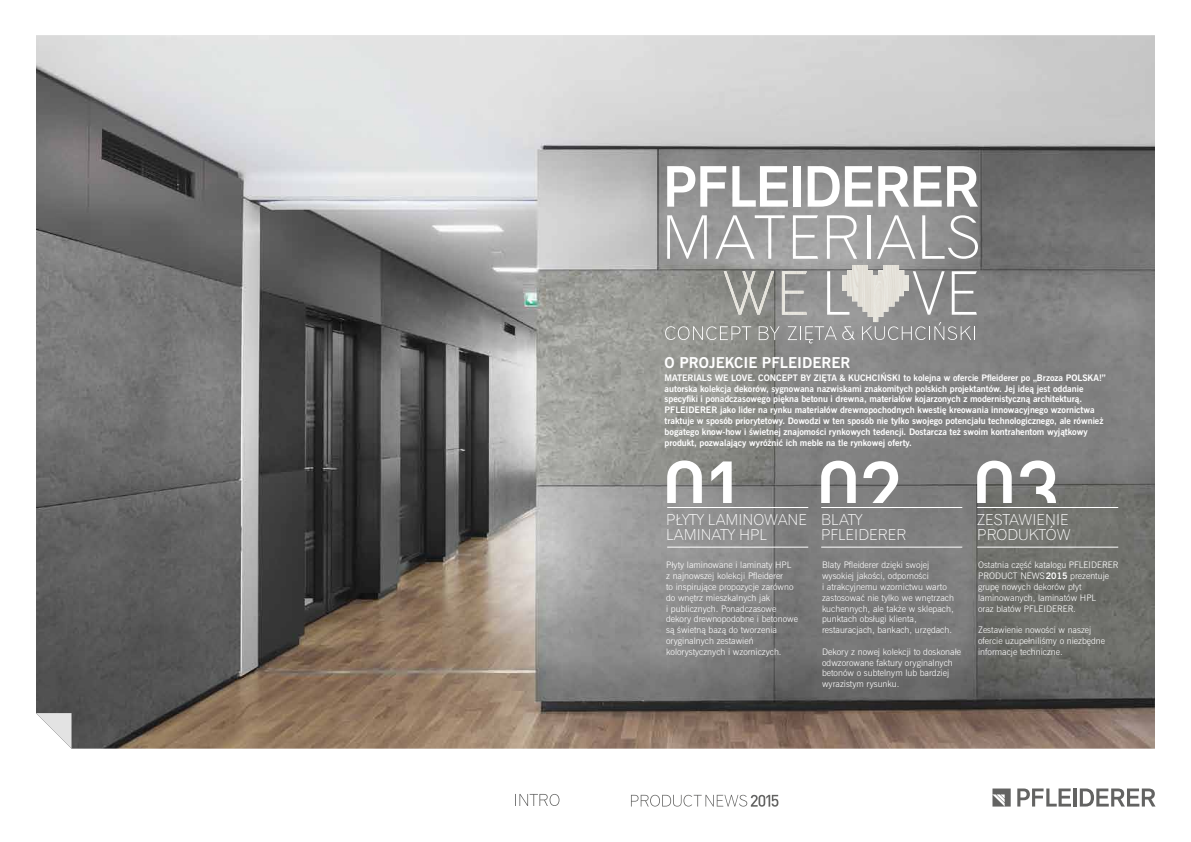
<style>
.page{position:relative;width:1191px;height:842px;background:#fff}
.page>*{position:absolute;margin:0;border:0;box-sizing:border-box;transform-origin:0 0}
.t1{font:300 15px/15px "Gothic Seven Two Zero PL";color:#fff}
.t2{font:700 15px "News Gothic PL";color:#fff}
.t3{font:300 9px/10.8px "News Gothic PL";color:#fff}
.t4{font:700 9px/10.8px "News Gothic PL";letter-spacing:-.005em;color:#fff}
.s1{font-weight:700}
</style>
<div class="page">
<img style="left:36px;top:35px;width:1119px;height:714px">
<hr style="left:667px;top:547px;width:141px;height:1px;background:#fff">
<hr style="left:667px;top:507px;width:141px;height:1px;background:#fff">
<hr style="left:821px;top:547px;width:141px;height:1px;background:#fff">
<hr style="left:821px;top:507px;width:141px;height:1px;background:#fff">
<hr style="left:977px;top:547px;width:141px;height:1px;background:#fff">
<hr style="left:977px;top:507px;width:141px;height:1px;background:#fff">
<svg style="left:977px;top:460px;width:79px;height:43px"></svg>
<svg style="left:667px;top:460px;width:64px;height:43px"></svg>
<svg style="left:821px;top:461px;width:77px;height:42px"></svg>
<svg style="left:667px;top:166px;width:59px;height:41px"></svg>
<svg style="left:732px;top:166px;width:56px;height:41px"></svg>
<div style="left:793px;top:166px;width:7px;height:41px;background:#fff"></div>
<svg style="left:807px;top:166px;width:32px;height:41px"></svg>
<svg style="left:845px;top:166px;width:96px;height:41px"></svg>
<svg style="left:947px;top:166px;width:31px;height:41px"></svg>
<svg style="left:667px;top:215px;width:151px;height:44px;background:#afafaf"></svg>
<svg style="left:827px;top:215px;width:30px;height:44px"></svg>
<hr style="left:867px;top:215px;width:3px;height:44px;background:#fff">
<svg style="left:877px;top:215px;width:38px;height:44px;background:#acacac"></svg>
<svg style="left:922px;top:215px;width:56px;height:44px;background:#a0a0a0"></svg>
<svg style="left:665px;top:265px;width:312px;height:78px;background:#a0a09d"></svg>
<svg style="left:36px;top:713px;width:35px;height:36px"></svg>
<svg style="left:515px;top:794px;width:44px;height:12px"></svg>
<svg style="left:992px;top:788px;width:18px;height:18px"></svg>
<svg style="left:1017px;top:788px;width:54px;height:18px"></svg>
<hr style="left:1073px;top:788px;width:3px;height:18px;background:#636362">
<svg style="left:1079px;top:788px;width:76px;height:18px"></svg>
<svg style="left:631px;top:795px;width:147px;height:12px"></svg>
<h1 class="t2" style="left:664px;top:354px;width:187px">O PROJEKCIE PFLEIDERER</h1>
<p class="t4" style="left:664px;top:372px;width:443px">MATERIALS WE LOVE. CONCEPT BY ZI¢TA &amp; KUCHCI¡SKI to kolejna w ofercie Pfleiderer po „Brzoza POLSKA!” autorska kolekcja dekorów, sygnowana nazwiskami znakomitych polskich projektantów. Jej ideà jest oddanie specyfiki i ponadczasowego pi´kna betonu i drewna, materiałów kojarzonych z modernistycznà architekturà.<br>PFLEIDERER jako lider na rynku materiałów drewnopochodnych kwesti´ kreowania innowacyjnego wzornictwa traktuje w sposób priorytetowy. Dowodzi w ten sposób nie tylko swojego potencjału technologicznego, ale równie˝ bogatego know-how i Êwietnej znajomoÊci rynkowych tedencji. Dostarcza te˝ swoim kontrahentom wyjàtkowy produkt, pozwalajàcy wyró˝niç ich meble na tle rynkowej oferty.</p>
<h1 class="t1" style="left:666px;top:512px;width:142px">P¸YTY LAMINOWANE<br>LAMINATY HPL</h1>
<h1 class="t1" style="left:821px;top:512px;width:87px">BLATY<br>PFLEIDERER</h1>
<h1 class="t1" style="left:977px;top:512px;width:95px">ZESTAWIENIE<br>PRODUKTÓW</h1>
<p class="t3" style="left:666px;top:560px;width:133px">Płyty laminowane i laminaty HPL<br>z najnowszej kolekcji Pfleiderer<br>to inspirujàce propozycje zarówno do wn´trz mieszkalnych jak<br>i publicznych. Ponadczasowe dekory drewnopodobne i betonowe sà Êwietnà bazà do tworzenia oryginalnych zestawieƒ kolorystycznych i wzorniczych.</p>
<p class="t3" style="left:822px;top:560px;width:133px">Blaty Pfleiderer dzi´ki swojej wysokiej jakoÊci, odpornoÊci<br>i atrakcyjnemu wzornictwu warto zastosowaç nie tylko we wn´trzach kuchennych, ale tak˝e w sklepach, punktach obsługi klienta, restauracjach, bankach, urz´dach.</p>
<p class="t3" style="left:822px;top:646px;width:140px">Dekory z nowej kolekcji to doskonałe odwzorowane faktury oryginalnych betonów o subtelnym lub bardziej wyrazistym rysunku.</p>
<p class="t3" style="left:978px;top:560px;width:142px">Ostatnia cz´Êç katalogu PFLEIDERER<br>PRODUCT NEWS<span class="s1">2015</span> prezentuje grup´ nowych dekorów p∏yt laminowanych, laminatów HPL<br>oraz blatów Pfleiderer</p>
<p class="t3" style="left:1073px;top:603px;width:4px">.</p>
<p class="t3" style="left:978px;top:624px;width:129px">Zestawienie nowoÊci w naszej ofercie uzupełniliÊmy o niezb´dne informacje techniczne.</p>
</div>
